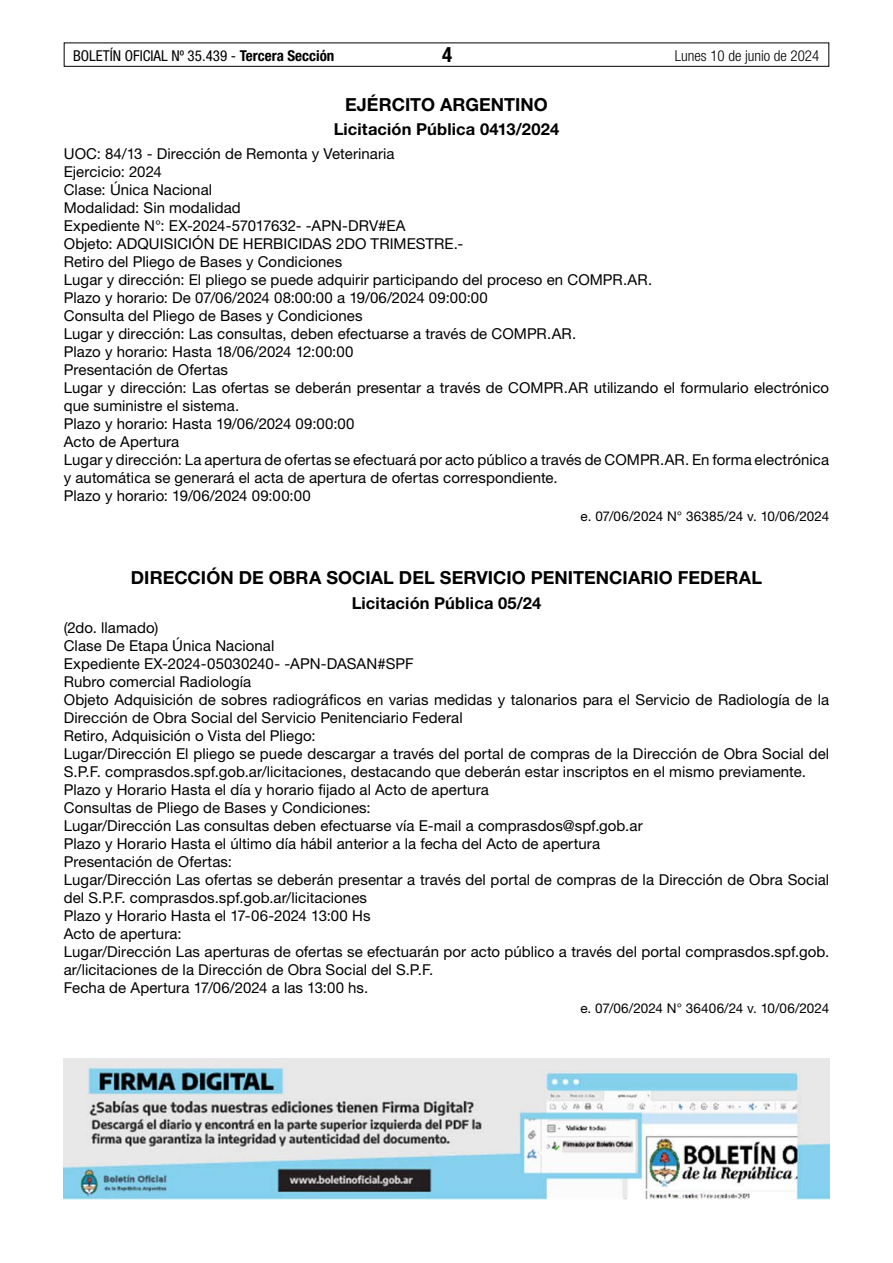
<style>
.page{position:relative;width:893px;height:1263px;background:#fff}
.page>*{position:absolute;margin:0;border:0;box-sizing:border-box;transform-origin:0 0}
.t1{font:700 condensed 21px "Helvetica Neue LT Std";color:#000}
.t2{font:700 18px "Helvetica Neue LT Std";letter-spacing:.005em;color:#000}
.t3{font:700 16.5px "Helvetica Neue LT Std";letter-spacing:.01em;color:#000}
.t4{font:15px/18px "Helvetica Neue LT Std";letter-spacing:.005em;color:#000}
.t5{font:condensed 15px "Helvetica Neue LT Std";color:#000}
.t6{font:300 condensed 15px "Helvetica Neue LT Std";color:#000}
.t7{font:13.5px "Helvetica Neue LT Std";letter-spacing:.01em;color:#000}
.s1{font-weight:700}
</style>
<div class="page">
<div style="left:64px;top:43px;width:765px;height:24px;border:1px solid #000"></div>
<img style="left:64px;top:1059px;width:765px;height:140px">
<p class="t5" style="left:73px;top:47px;width:263px">BOLETÍN OFICIAL Nº 35.439 - <span class="s1">Tercera Sección</span></p>
<h1 class="t1" style="left:442px;top:42px;width:12px">4</h1>
<p class="t6" style="left:675px;top:47px;width:146px">Lunes 10 de junio de 2024</p>
<p class="t2" style="left:345px;top:93px;width:204px">EJÉRCITO ARGENTINO</p>
<p class="t3" style="left:334px;top:119px;width:227px">Licitación Pública 0413/2024</p>
<p class="t4" style="left:64px;top:145px;width:767px">UOC: 84/13 - Dirección de Remonta y Veterinaria<br>Ejercicio: 2024<br>Clase: Única Nacional<br>Modalidad: Sin modalidad<br>Expediente N°: EX-2024-57017632- -APN-DRV#EA<br>Objeto: ADQUISICIÓN DE HERBICIDAS 2DO TRIMESTRE.-<br>Retiro del Pliego de Bases y Condiciones<br>Lugar y dirección: El pliego se puede adquirir participando del proceso en COMPR.AR.<br>Plazo y horario: De 07/06/2024 08:00:00 a 19/06/2024 09:00:00<br>Consulta del Pliego de Bases y Condiciones<br>Lugar y dirección: Las consultas, deben efectuarse a través de COMPR.AR.<br>Plazo y horario: Hasta 18/06/2024 12:00:00<br>Presentación de Ofertas<br>Lugar y dirección: Las ofertas se deberán presentar a través de COMPR.AR utilizando el formulario electrónico que suministre el sistema.<br>Plazo y horario: Hasta 19/06/2024 09:00:00<br>Acto de Apertura<br>Lugar y dirección: La apertura de ofertas se efectuará por acto público a través de COMPR.AR. En forma electrónica y automática se generará el acta de apertura de ofertas correspondiente.<br>Plazo y horario: 19/06/2024 09:00:00</p>
<p class="t7" style="left:581px;top:508px;width:250px">e. 07/06/2024 N° 36385/24 v. 10/06/2024</p>
<p class="t2" style="left:131px;top:567px;width:633px">DIRECCIÓN DE OBRA SOCIAL DEL SERVICIO PENITENCIARIO FEDERAL</p>
<p class="t3" style="left:352px;top:593px;width:191px">Licitación Pública 05/24</p>
<p class="t4" style="left:64px;top:619px;width:767px">(2do. llamado)<br>Clase De Etapa Única Nacional<br>Expediente EX-2024-05030240- -APN-DASAN#SPF<br>Rubro comercial Radiología<br>Objeto Adquisición de sobres radiográficos en varias medidas y talonarios para el Servicio de Radiología de la Dirección de Obra Social del Servicio Penitenciario Federal<br>Retiro, Adquisición o Vista del Pliego:<br>Lugar/Dirección El pliego se puede descargar a través del portal de compras de la Dirección de Obra Social del S.P.F. comprasdos.spf.gob.ar/licitaciones, destacando que deberán estar inscriptos en el mismo previamente.<br>Plazo y Horario Hasta el día y horario fijado al Acto de apertura<br>Consultas de Pliego de Bases y Condiciones:<br>Lugar/Dirección Las consultas deben efectuarse vía E-mail a comprasdos@spf.gob.ar<br>Plazo y Horario Hasta el último día hábil anterior a la fecha del Acto de apertura<br>Presentación de Ofertas:<br>Lugar/Dirección Las ofertas se deberán presentar a través del portal de compras de la Dirección de Obra Social del S.P.F. comprasdos.spf.gob.ar/licitaciones<br>Plazo y Horario Hasta el 17-06-2024 13:00 Hs<br>Acto de apertura:<br>Lugar/Dirección Las aperturas de ofertas se efectuarán por acto público a través del portal comprasdos.spf.gob. ar/licitaciones de la Dirección de Obra Social del S.P.F.<br>Fecha de Apertura 17/06/2024 a las 13:00 hs.</p>
<p class="t7" style="left:580px;top:1000px;width:250px">e. 07/06/2024 N° 36406/24 v. 10/06/2024</p>
</div>
